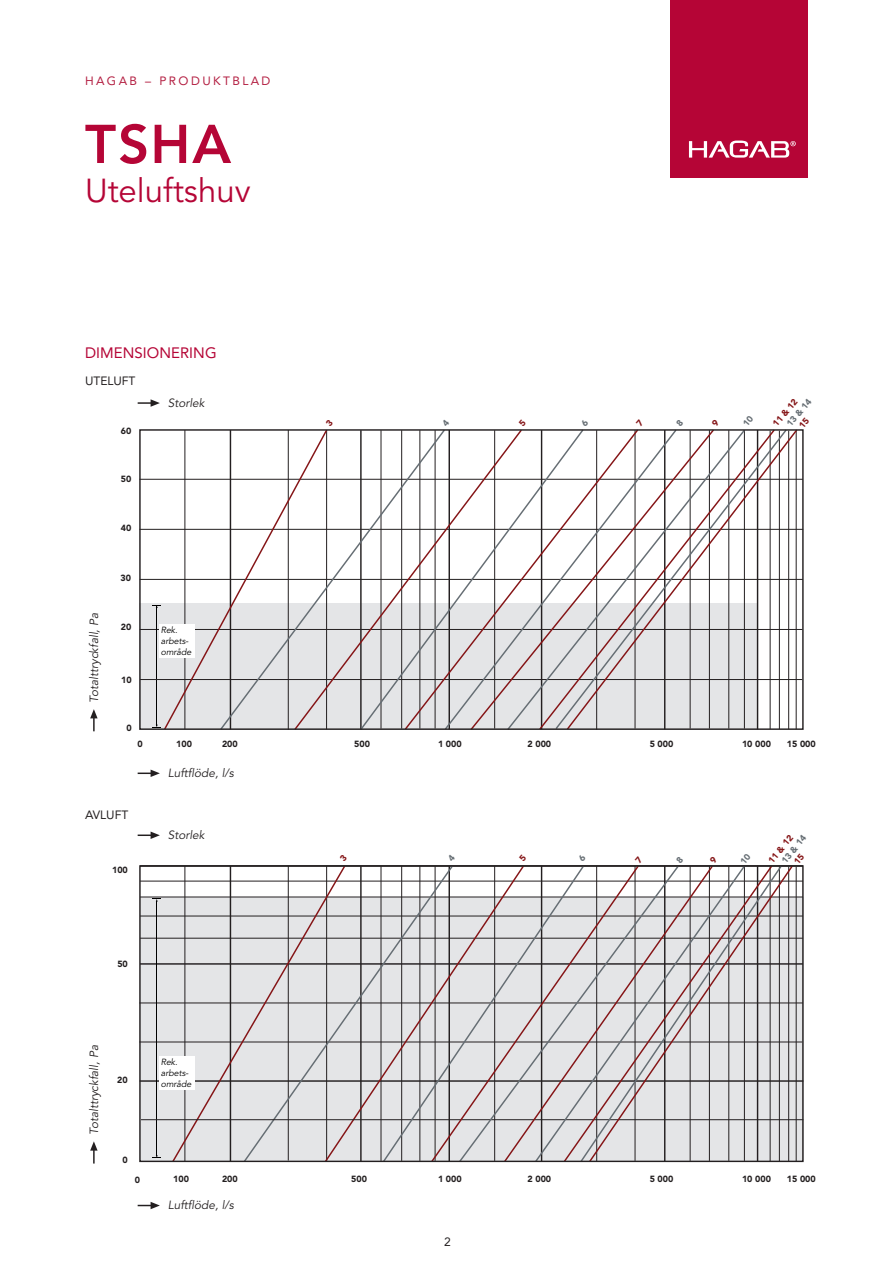
<style>
.page{position:relative;width:893px;height:1263px;background:#fff}
.page>*{position:absolute;margin:0;border:0;box-sizing:border-box;transform-origin:0 0}
.t1{font:800 54px "Avenir LT Std";color:#b50536}
.t2{font:33px "Avenir LT Std";color:#b50536}
.t3{font:15px "Avenir LT Std";letter-spacing:.005em;color:#b50536}
.t4{font:12px "Avenir LT Std";letter-spacing:.2em;color:#b31e41}
.t5{font:12px "Avenir LT Std";color:#231f20}
.t6{font:italic 11.85px "Avenir LT Std";color:#231f20}
.t7{font:900 8.85px "Avenir LT Std";color:#231f20}
.t8{font:italic 8.85px "Avenir LT Std";color:#000}
.t9{font:900 8.85px "Avenir LT Std";color:#851517}
.t10{font:900 8.85px "Avenir LT Std";color:#666e74}
</style>
<div class="page">
<div style="left:670px;top:0;width:138px;height:178px;background:#b50536"></div>
<svg style="left:689px;top:141px;width:107px;height:17px"></svg>
<svg style="left:138px;top:399px;width:22px;height:8px"></svg>
<svg style="left:138px;top:769px;width:22px;height:8px"></svg>
<svg style="left:90px;top:709px;width:8px;height:22px"></svg>
<div style="left:139px;top:603px;width:619px;height:126px;background:#e4e5e7"></div>
<hr style="left:139px;top:479px;width:664px;height:1px;background:#231f20">
<hr style="left:140px;top:579px;width:663px;height:1px;background:#231f20">
<hr style="left:140px;top:629px;width:662px;height:1px;background:#231f20">
<div style="left:160px;top:624px;width:35px;height:34px;background:#fff"></div>
<svg style="left:153px;top:724px;width:8px;height:4px"></svg>
<hr style="left:157px;top:606px;width:1px;height:120px;background:#000">
<hr style="left:139px;top:529px;width:664px;height:1px;background:#231f20">
<hr style="left:140px;top:679px;width:662px;height:1px;background:#231f20">
<svg style="left:163px;top:431px;width:56px;height:297px"></svg>
<svg style="left:219px;top:431px;width:74px;height:297px"></svg>
<svg style="left:293px;top:431px;width:66px;height:297px"></svg>
<svg style="left:359px;top:431px;width:44px;height:297px"></svg>
<svg style="left:403px;top:431px;width:40px;height:297px"></svg>
<svg style="left:443px;top:431px;width:26px;height:297px"></svg>
<svg style="left:469px;top:431px;width:37px;height:297px"></svg>
<svg style="left:506px;top:431px;width:32px;height:297px"></svg>
<svg style="left:538px;top:431px;width:16px;height:297px"></svg>
<svg style="left:554px;top:453px;width:11px;height:275px"></svg>
<svg style="left:565px;top:431px;width:234px;height:297px"></svg>
<svg style="left:138px;top:831px;width:22px;height:8px"></svg>
<svg style="left:138px;top:1202px;width:22px;height:7px"></svg>
<svg style="left:90px;top:1141px;width:8px;height:22px"></svg>
<div style="left:140px;top:897px;width:664px;height:264px;background:#e4e5e7"></div>
<hr style="left:140px;top:963px;width:663px;height:2px;background:#231f20">
<hr style="left:140px;top:881px;width:663px;height:1px;background:#231f20">
<hr style="left:140px;top:897px;width:663px;height:1px;background:#231f20">
<hr style="left:140px;top:916px;width:663px;height:1px;background:#231f20">
<hr style="left:140px;top:938px;width:663px;height:1px;background:#231f20">
<hr style="left:139px;top:1003px;width:664px;height:1px;background:#231f20">
<hr style="left:139px;top:1042px;width:663px;height:1px;background:#231f20">
<hr style="left:796px;top:866px;width:1px;height:295px;background:#231f20">
<hr style="left:140px;top:1080px;width:663px;height:2px;background:#231f20">
<div style="left:160px;top:1056px;width:35px;height:34px;background:#fff"></div>
<hr style="left:157px;top:901px;width:1px;height:255px;background:#000">
<svg style="left:171px;top:867px;width:71px;height:296px"></svg>
<svg style="left:242px;top:867px;width:140px;height:296px"></svg>
<hr style="left:141px;top:1119px;width:662px;height:1px;background:#231f20">
<svg style="left:382px;top:867px;width:48px;height:296px"></svg>
<svg style="left:430px;top:867px;width:28px;height:296px"></svg>
<svg style="left:458px;top:867px;width:45px;height:296px"></svg>
<svg style="left:503px;top:867px;width:31px;height:296px"></svg>
<svg style="left:534px;top:867px;width:28px;height:296px"></svg>
<svg style="left:562px;top:871px;width:17px;height:292px"></svg>
<svg style="left:579px;top:867px;width:9px;height:296px"></svg>
<svg style="left:588px;top:867px;width:206px;height:296px"></svg>
<h3 class="t4" style="left:85px;top:74px;width:187px">HAGAB – PRODUKTBLAD</h3>
<h1 class="t1" style="left:85px;top:112px;width:148px">TSHA</h1>
<h2 class="t2" style="left:85px;top:172px;width:167px">Uteluftshuv</h2>
<h3 class="t3" style="left:85px;top:344px;width:133px">DIMENSIONERING</h3>
<h3 class="t5" style="left:85px;top:374px;width:52px">UTELUFT</h3>
<h3 class="t6" style="left:87px;top:702px;width:91px;rotate:-90deg">Totalttryckfall, Pa</h3>
<p class="t7" style="left:121px;top:426px;width:12px">60</p>
<p class="t7" style="left:121px;top:473px;width:12px">50</p>
<p class="t7" style="left:121px;top:523px;width:12px">40</p>
<p class="t7" style="left:121px;top:573px;width:12px">30</p>
<p class="t7" style="left:121px;top:621px;width:12px">20</p>
<p class="t7" style="left:121px;top:675px;width:12px">10</p>
<p class="t7" style="left:127px;top:722px;width:7px">0</p>
<h3 class="t6" style="left:168px;top:396px;width:38px">Storlek</h3>
<p class="t8" style="left:161px;top:625px;width:19px">Rek.</p>
<p class="t8" style="left:161px;top:647px;width:32px">område</p>
<p class="t8" style="left:161px;top:636px;width:29px">arbets-</p>
<p class="t10" style="left:784px;top:422px;width:35px;rotate:-50deg">13 &amp; 14</p>
<p class="t9" style="left:770px;top:422px;width:35px;rotate:-50deg">11 &amp; 12</p>
<p class="t7" style="left:138px;top:739px;width:7px">0</p>
<p class="t7" style="left:176px;top:739px;width:17px">100</p>
<p class="t7" style="left:222px;top:739px;width:17px">200</p>
<p class="t7" style="left:354px;top:739px;width:17px">500</p>
<p class="t7" style="left:438px;top:739px;width:25px">1 000</p>
<p class="t7" style="left:527px;top:739px;width:25px">2 000</p>
<p class="t7" style="left:650px;top:739px;width:25px">5 000</p>
<p class="t7" style="left:742px;top:739px;width:31px">10 000</p>
<p class="t7" style="left:787px;top:739px;width:31px">15 000</p>
<h3 class="t5" style="left:85px;top:808px;width:45px">AVLUFT</h3>
<p class="t7" style="left:112px;top:864px;width:17px">100</p>
<h3 class="t6" style="left:168px;top:766px;width:68px">Luftflöde, l/s</h3>
<h3 class="t6" style="left:168px;top:828px;width:38px">Storlek</h3>
<p class="t7" style="left:117px;top:958px;width:12px">50</p>
<h3 class="t6" style="left:87px;top:1135px;width:91px;rotate:-90deg">Totalttryckfall, Pa</h3>
<p class="t7" style="left:117px;top:1075px;width:12px">20</p>
<p class="t7" style="left:123px;top:1155px;width:7px">0</p>
<p class="t8" style="left:161px;top:1057px;width:19px">Rek.</p>
<p class="t8" style="left:161px;top:1079px;width:32px">område</p>
<p class="t8" style="left:161px;top:1068px;width:29px">arbets-</p>
<p class="t9" style="left:766px;top:858px;width:35px;rotate:-50deg">11 &amp; 12</p>
<p class="t10" style="left:779px;top:858px;width:35px;rotate:-50deg">13 &amp; 14</p>
<p class="t7" style="left:135px;top:1174px;width:7px">0</p>
<p class="t7" style="left:173px;top:1174px;width:17px">100</p>
<p class="t7" style="left:222px;top:1174px;width:17px">200</p>
<p class="t7" style="left:351px;top:1174px;width:17px">500</p>
<p class="t7" style="left:438px;top:1174px;width:25px">1 000</p>
<p class="t7" style="left:527px;top:1174px;width:25px">2 000</p>
<p class="t7" style="left:650px;top:1174px;width:25px">5 000</p>
<p class="t7" style="left:742px;top:1174px;width:31px">10 000</p>
<p class="t7" style="left:787px;top:1174px;width:31px">15 000</p>
<h3 class="t6" style="left:168px;top:1198px;width:68px">Luftflöde, l/s</h3>
<h3 class="t5" style="left:444px;top:1235px;width:8px">2</h3>
</div>
